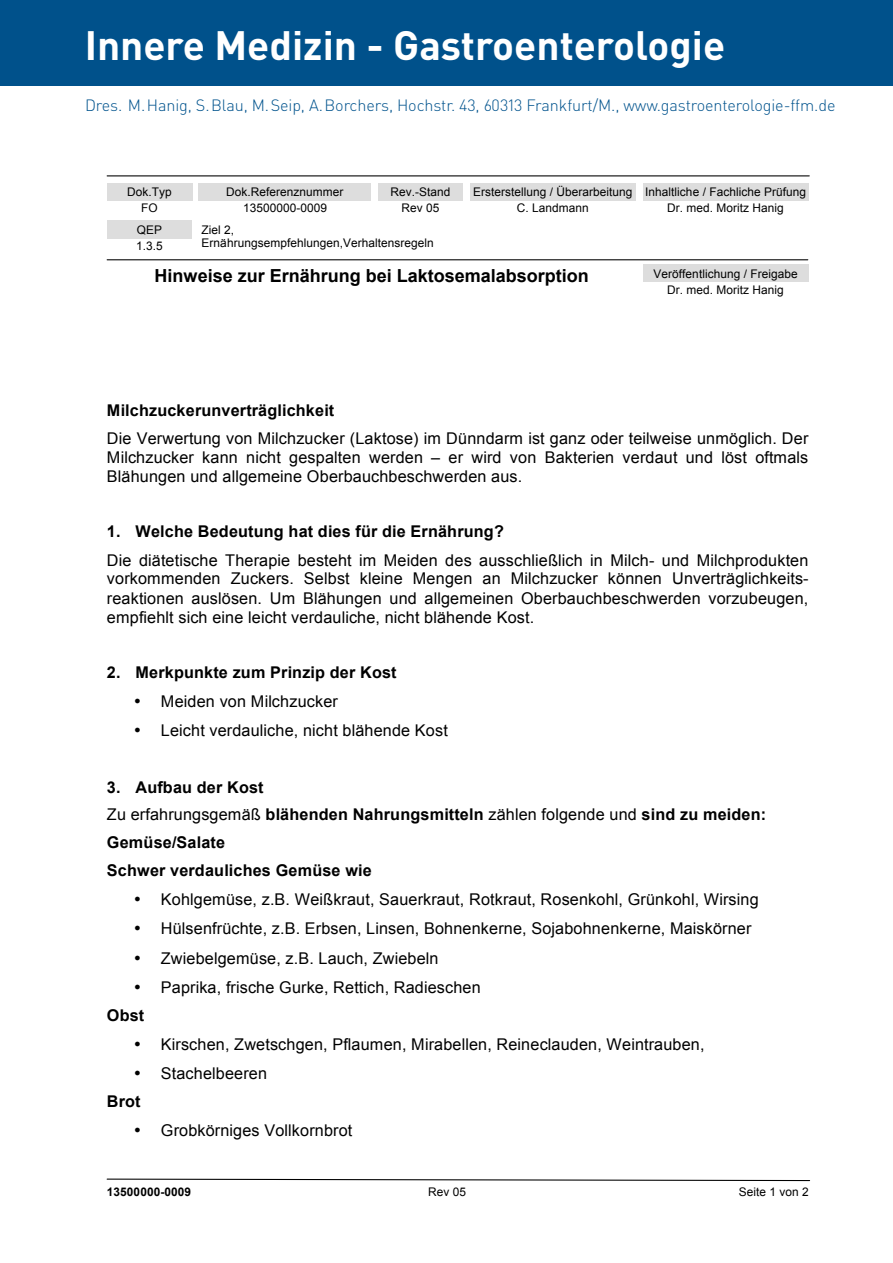
<style>
.page{position:relative;width:893px;height:1263px;background:#fff}
.page>*{position:absolute;margin:0;border:0;box-sizing:border-box;transform-origin:0 0}
.t1{font:700 40.5px "DIN";color:#fff}
.t2{font:700 18px "Arial";color:#000}
.t3{font:16.2px/18.9px "Arial";letter-spacing:.01em;color:#000;text-align:justify}
.t4{font:700 16.2px/27.9px "Arial";letter-spacing:.01em;color:#000}
.t5{font:300 16.2px "DIN";letter-spacing:-.005em;color:#00538d}
.t6{font:11.85px/13.4px "Arial";letter-spacing:.005em;color:#000}
.t7{font:700 11.85px "Arial";letter-spacing:.005em;color:#000}
.s1{font-weight:400}
.s2{font-weight:700}
</style>
<div class="page">
<svg style="left:106px;top:1178px;width:705px;height:3px"></svg>
<div style="left:378px;top:183px;width:85px;height:18px;background:#ddd"></div>
<div style="left:107px;top:183px;width:85px;height:18px;background:#ddd"></div>
<div style="left:199px;top:183px;width:172px;height:18px;background:#ddd"></div>
<div style="left:470px;top:183px;width:166px;height:18px;background:#ddd"></div>
<div style="left:643px;top:183px;width:166px;height:18px;background:#ddd"></div>
<div style="left:643px;top:265px;width:166px;height:17px;background:#ddd"></div>
<hr style="left:107px;top:175px;width:702px;height:1px;background:#000">
<hr style="left:107px;top:259px;width:701px;height:1px;background:#000">
<div style="left:107px;top:220px;width:85px;height:18px;background:#ddd"></div>
<div style="left:0;top:0;width:893px;height:85px;background:#00518b"></div>
<h1 class="t1" style="left:85px;top:19px;width:642px">Innere Medizin - Gastroenterologie</h1>
<p class="t5" style="left:85px;top:96px;width:752px">Dres. M.Hanig, S.Blau, M.Seip, A.Borchers, Hochstr. 43, 60313 Frankfurt/M., www.gastroenterologie-ffm.de</p>
<p class="t6" style="left:127px;top:186px;width:46px">Dok.Typ</p>
<p class="t6" style="left:141px;top:202px;width:18px">FO</p>
<p class="t6" style="left:137px;top:223px;width:27px">QEP</p>
<p class="t6" style="left:136px;top:240px;width:28px">1.3.5</p>
<p class="t6" style="left:391px;top:186px;width:61px">Rev.-Stand</p>
<p class="t6" style="left:202px;top:223px;width:234px">Ziel 2,<br>Ernährungsempfehlungen,Verhaltensregeln</p>
<p class="t6" style="left:226px;top:186px;width:119px">Dok.Referenznummer</p>
<p class="t6" style="left:243px;top:202px;width:86px">13500000-0009</p>
<p class="t6" style="left:402px;top:202px;width:39px">Rev 05</p>
<p class="t6" style="left:473px;top:186px;width:161px">Ersterstellung / Überarbeitung</p>
<p class="t6" style="left:517px;top:202px;width:73px">C. Landmann</p>
<p class="t6" style="left:645px;top:186px;width:162px">Inhaltliche / Fachliche Prüfung</p>
<p class="t6" style="left:667px;top:202px;width:118px">Dr. med. Moritz Hanig</p>
<p class="t2" style="left:155px;top:263px;width:436px">Hinweise zur Ernährung bei Laktosemalabsorption</p>
<p class="t6" style="left:654px;top:267px;width:146px">Veröffentlichung / Freigabe</p>
<p class="t6" style="left:667px;top:283px;width:118px">Dr. med. Moritz Hanig</p>
<p class="t4" style="left:107px;top:396px;width:229px">Milchzuckerunverträglichkeit</p>
<p class="t3" style="left:107px;top:429px;width:703px">Die Verwertung von Milchzucker (Laktose) im Dünndarm ist ganz oder teilweise unmöglich. Der Milchzucker kann nicht gespalten werden – er wird von Bakterien verdaut und löst oftmals Blähungen und allgemeine Oberbauchbeschwerden aus.</p>
<p class="t4" style="left:107px;top:518px;width:398px">1. Welche Bedeutung hat dies für die Ernährung?</p>
<p class="t3" style="left:107px;top:551px;width:703px">Die diätetische Therapie besteht im Meiden des ausschließlich in Milch- und Milchprodukten vorkommenden Zuckers. Selbst kleine Mengen an Milchzucker können Unverträglichkeits&shy;reaktionen auslösen. Um Blähungen und allgemeinen Oberbauchbeschwerden vorzubeugen, empfiehlt sich eine leicht verdauliche, nicht blähende Kost.</p>
<p class="t4" style="left:107px;top:659px;width:291px">2. Merkpunkte zum Prinzip der Kost</p>
<p class="t3" style="left:134px;top:692px;width:205px">• Meiden von Milchzucker</p>
<p class="t3" style="left:134px;top:721px;width:315px">• Leicht verdauliche, nicht blähende Kost</p>
<p class="t4" style="left:107px;top:773px;width:661px">3. Aufbau der Kost<br><span class="s1">Zu erfahrungsgemäß</span> blähenden Nahrungsmitteln <span class="s1">zählen folgende und</span> sind zu meiden:<br>Gemüse/Salate<br>Schwer verdauliches Gemüse wie</p>
<p class="t3" style="left:134px;top:890px;width:626px">• Kohlgemüse, z.B. Weißkraut, Sauerkraut, Rotkraut, Rosenkohl, Grünkohl, Wirsing</p>
<p class="t3" style="left:134px;top:919px;width:619px">• Hülsenfrüchte, z.B. Erbsen, Linsen, Bohnenkerne, Sojabohnenkerne, Maiskörner</p>
<p class="t3" style="left:134px;top:949px;width:306px">• Zwiebelgemüse, z.B. Lauch, Zwiebeln</p>
<p class="t3" style="left:107px;top:973px;width:375px;line-height:28px;text-indent:27px">• Paprika, frische Gurke, Rettich, Radieschen<br><span class="s2">Obst</span></p>
<p class="t3" style="left:134px;top:1035px;width:572px">• Kirschen, Zwetschgen, Pflaumen, Mirabellen, Reineclauden, Weintrauben,</p>
<p class="t3" style="left:107px;top:1059px;width:162px;line-height:28px;text-indent:27px">• Stachelbeeren<br><span class="s2">Brot</span></p>
<p class="t3" style="left:134px;top:1121px;width:220px">• Grobkörniges Vollkornbrot</p>
<p class="t7" style="left:107px;top:1184px;width:86px">13500000-0009</p>
<p class="t6" style="left:428px;top:1185px;width:39px">Rev 05</p>
<p class="t6" style="left:739px;top:1185px;width:72px">Seite 1 von 2</p>
</div>
